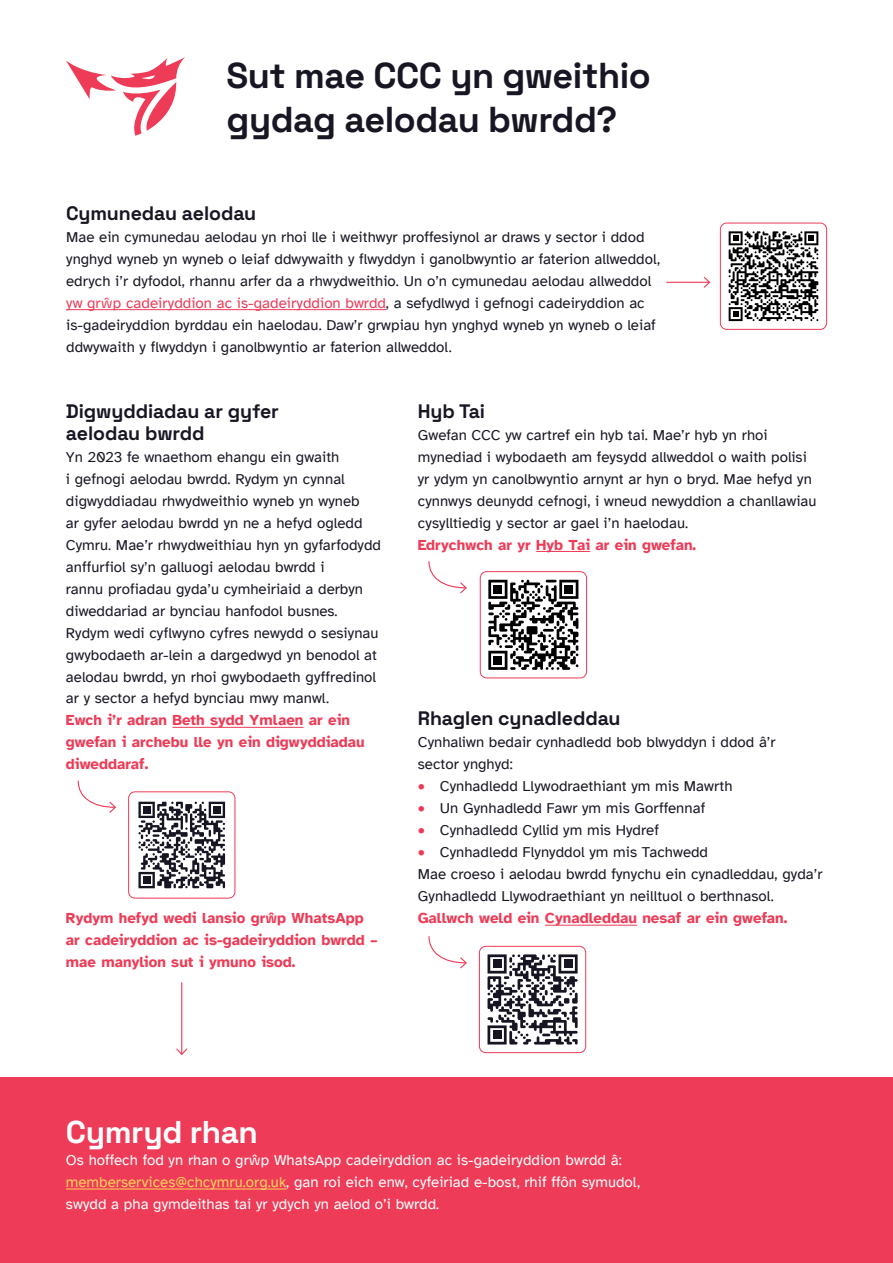
<style>
.page{position:relative;width:893px;height:1263px;background:#fff}
.page>*{position:absolute;margin:0;border:0;box-sizing:border-box;transform-origin:0 0}
.Heading_24_SG{font:300 36px/44px "Space Grotesk";letter-spacing:-.015em;color:#181623}
.Heading_24_SG-2{font:300 31.5px "Space Grotesk";letter-spacing:-.015em;color:#fff}
.Cross_Head_SG{font:300 19.5px/22px "Space Grotesk";letter-spacing:-.005em;color:#181623}
.Body_No_Indent_Atk{font:15px/22px "Atkinson Hyperlegible";letter-spacing:.005em;color:#181623}
.Body_No_Indent_Atk-2{font:700 15px/22px "Atkinson Hyperlegible";letter-spacing:.005em;color:#ee3b57}
.Body_No_Indent_Atk-3{font:15px/22px "Atkinson Hyperlegible";letter-spacing:.005em;color:#fff}
.s1{color:#ee3b57}
.s2{font-family:"Space Grotesk";font-weight:300;color:#ee3b57}
.s3{font-family:"Space Grotesk";font-weight:300}
.s4{font-weight:700;font-size:16.5px;color:#ee3a56}
.s5{color:#ffd25b}
</style>
<div class="page">
<hr style="left:172px;top:727px;width:132px;height:1px;background:#ee3b57">
<hr style="left:545px;top:925px;width:92px;height:1px;background:#ee3b57">
<hr style="left:536px;top:551px;width:54px;height:1px;background:#ee3b57">
<div style="left:0;top:1077px;width:893px;height:186px;background:#ee3b57"></div>
<hr style="left:66px;top:1188px;width:220px;height:1px;background:#ffd25b">
<svg style="left:138px;top:802px;width:87px;height:86px"></svg>
<div style="left:128px;top:791px;width:107px;height:107px;border:1px solid #ee3b57;border-radius:6px"></div>
<svg style="left:487px;top:954px;width:91px;height:90px"></svg>
<div style="left:564px;top:960px;width:8px;height:8px;background:#181522"></div>
<div style="left:493px;top:1031px;width:8px;height:8px;background:#181522"></div>
<div style="left:479px;top:946px;width:107px;height:107px;border:1px solid #ee3b57;border-radius:6px"></div>
<svg style="left:488px;top:580px;width:90px;height:90px"></svg>
<div style="left:494px;top:656px;width:8px;height:8px;background:#000"></div>
<div style="left:480px;top:571px;width:107px;height:107px;border:1px solid #ee3b57;border-radius:6px"></div>
<svg style="left:77px;top:780px;width:39px;height:33px"></svg>
<svg style="left:428px;top:936px;width:39px;height:33px"></svg>
<svg style="left:428px;top:561px;width:39px;height:33px"></svg>
<hr style="left:66px;top:309px;width:320px;height:1px;background:#ee3b57">
<hr style="left:181px;top:982px;width:1px;height:72px;background:#ee3b57">
<svg style="left:176px;top:1047px;width:12px;height:8px"></svg>
<svg style="left:66px;top:57px;width:119px;height:79px"></svg>
<svg style="left:729px;top:231px;width:89px;height:90px"></svg>
<div style="left:720px;top:223px;width:107px;height:107px;border:1px solid #ee3b57;border-radius:6px"></div>
<hr style="left:666px;top:282px;width:44px;height:1px;background:#ee3b57">
<svg style="left:702px;top:276px;width:9px;height:12px"></svg>
<p class="Heading_24_SG" style="left:227px;top:51px;width:426px">Sut mae CCC yn gweithio gydag aelodau bwrdd?</p>
<p class="Cross_Head_SG" style="left:66px;top:201px;width:192px">Cymunedau aelodau</p>
<p class="Body_No_Indent_Atk" style="left:66px;top:226px;width:596px">Mae ein cymunedau aelodau yn rhoi lle i weithwyr proffesiynol ar draws y sector i ddod ynghyd wyneb yn wyneb o leiaf ddwywaith y flwyddyn i ganolbwyntio ar faterion allweddol, edrych i’r dyfodol, rhannu arfer da a rhwydweithio. Un o’n cymunedau aelodau allweddol <span class="s1">yw gr</span><span class="s2">ŵ</span><span class="s1">p cadeiryddion ac is-gadeiryddion bwrdd</span>, a sefydlwyd i gefnogi cadeiryddion ac is-gadeiryddion byrddau ein haelodau. Daw’r grwpiau hyn ynghyd wyneb yn wyneb o leiaf ddwywaith y flwyddyn i ganolbwyntio ar faterion allweddol.</p>
<p class="Cross_Head_SG" style="left:66px;top:399px;width:215px">Digwyddiadau ar gyfer aelodau bwrdd</p>
<p class="Body_No_Indent_Atk" style="left:66px;top:446px;width:317px">Yn 2023 fe wnaethom ehangu ein gwaith<br>i gefnogi aelodau bwrdd. Rydym yn cynnal digwyddiadau rhwydweithio wyneb yn wyneb<br>ar gyfer aelodau bwrdd yn ne a hefyd ogledd Cymru. Mae’r rhwydweithiau hyn yn gyfarfodydd anffurfiol sy’n galluogi aelodau bwrdd i<br>rannu profiadau gyda’u cymheiriaid a derbyn diweddariad ar bynciau hanfodol busnes.</p>
<p class="Body_No_Indent_Atk" style="left:66px;top:622px;width:314px">Rydym wedi cyflwyno cyfres newydd o sesiynau gwybodaeth ar-lein a dargedwyd yn benodol at aelodau bwrdd, yn rhoi gwybodaeth gyffredinol ar y sector a hefyd bynciau mwy manwl.</p>
<p class="Body_No_Indent_Atk-2" style="left:66px;top:709px;width:300px">Ewch i’r adran Beth sydd Ymlaen ar ein gwefan i archebu lle yn ein digwyddiadau diweddaraf.</p>
<p class="Body_No_Indent_Atk-2" style="left:66px;top:907px;width:299px">Rydym hefyd wedi lansio gr<span class="s3">ŵ</span>p WhatsApp</p>
<p class="Body_No_Indent_Atk-2" style="left:66px;top:929px;width:313px">ar cadeiryddion ac is-gadeiryddion bwrdd – mae manylion sut i ymuno isod.</p>
<p class="Cross_Head_SG" style="left:418px;top:399px;width:69px">Hyb Tai</p>
<p class="Body_No_Indent_Atk" style="left:418px;top:424px;width:400px">Gwefan CCC yw cartref ein hyb tai. Mae’r hyb yn rhoi mynediad i wybodaeth am feysydd allweddol o waith polisi yr ydym yn canolbwyntio arnynt ar hyn o bryd. Mae hefyd yn cynnwys deunydd cefnogi, i wneud newyddion a chanllawiau cysylltiedig y sector ar gael i’n haelodau.</p>
<p class="Body_No_Indent_Atk-2" style="left:418px;top:533px;width:280px">Edrychwch ar yr Hyb Tai ar ein gwefan.</p>
<p class="Cross_Head_SG" style="left:418px;top:706px;width:204px">Rhaglen cynadleddau</p>
<p class="Body_No_Indent_Atk" style="left:418px;top:732px;width:359px">Cynhaliwn bedair cynhadledd bob blwyddyn i ddod â’r</p>
<p class="Body_No_Indent_Atk" style="left:418px;top:754px;width:97px">sector ynghyd:</p>
<p class="Body_No_Indent_Atk" style="left:418px;top:776px;width:316px"><span class="s4">•</span> Cynhadledd Llywodraethiant ym mis Mawrth</p>
<p class="Body_No_Indent_Atk" style="left:418px;top:797px;width:289px"><span class="s4">•</span> Un Gynhadledd Fawr ym mis Gorffennaf</p>
<p class="Body_No_Indent_Atk" style="left:418px;top:819px;width:243px"><span class="s4">•</span> Cynhadledd Cyllid ym mis Hydref</p>
<p class="Body_No_Indent_Atk" style="left:418px;top:841px;width:292px"><span class="s4">•</span> Cynhadledd Flynyddol ym mis Tachwedd</p>
<p class="Body_No_Indent_Atk" style="left:418px;top:863px;width:406px">Mae croeso i aelodau bwrdd fynychu ein cynadleddau, gyda’r<br>Gynhadledd Llywodraethiant yn neilltuol o berthnasol.</p>
<p class="Body_No_Indent_Atk-2" style="left:418px;top:907px;width:371px">Gallwch weld ein Cynadleddau nesaf ar ein gwefan.</p>
<p class="Heading_24_SG-2" style="left:66px;top:1109px;width:193px">Cymryd rhan</p>
<p class="Body_No_Indent_Atk-3" style="left:66px;top:1149px;width:576px">Os hoffech fod yn rhan o gr<span class="s3">ŵ</span>p WhatsApp cadeiryddion ac is-gadeiryddion bwrdd â: <span class="s5">memberservices@chcymru.org.uk</span>, gan roi eich enw, cyfeiriad e-bost, rhif ffôn symudol, swydd a pha gymdeithas tai yr ydych yn aelod o’i bwrdd.</p>
</div>
